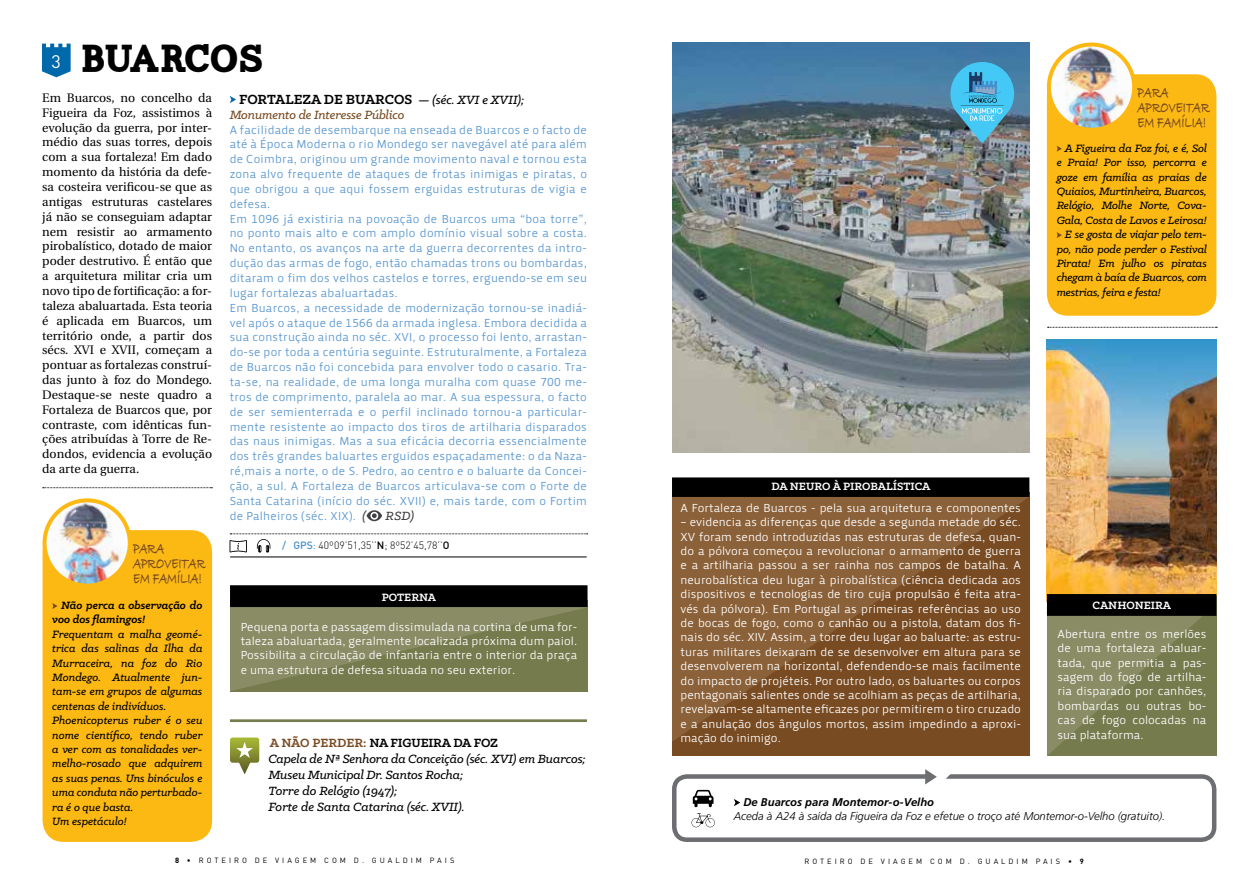
<style>
.page{position:relative;width:1259px;height:893px;background:#fff}
.page>*{position:absolute;margin:0;border:0;box-sizing:border-box;transform-origin:0 0}
.t1{font:39px "Carton";letter-spacing:-.04em;color:#000}
.t2{font:18px "DIN";color:#fff}
.t3{font:700 16.5px/15px "Bradley Hand ITCTT";color:#784b22;scale:.68 1}
.t4{font:700 15px "Klinic Slab";color:#000}
.t5{font:italic 500 13.5px/16.2px "Klinic Slab";letter-spacing:-.01em;color:#000}
.t6{font:italic 500 13.5px "Klinic Slab";letter-spacing:-.01em;color:#784b22}
.t7{font:italic 500 13.5px "Klinic Slab";color:#414042}
.t8{font:12.3px/14.9px "Utopia";color:#000;text-align:justify}
.t9{font:12px/14.9px "Priva One Pro";letter-spacing:.02em;color:#5896d0}
.t10{font:12px/14.4px "Priva One Pro";color:#fff;text-align:justify}
.t11{font:italic 500 12px/14.4px "Klinic Slab";color:#000}
.t12{font:700 12px "Klinic Slab";color:#fff}
.t13{font:italic 700 12px/14.4px "Klinic Slab";color:#000}
.t14{font:italic 300 11.25px "Frutiger";color:#000}
.t15{font:italic 700 11.25px "Frutiger";color:#000}
.t16{font:300 10.5px "DIN";color:#000}
.t17{font:7.5px "DIN";letter-spacing:.4em;color:#000}
.s1{font-weight:500;font-style:italic;font-size:13.5px}
.s2{font-family:"Klinic Slab";font-weight:500;font-style:italic;font-size:13.5px;color:#414042}
.s3{font-weight:500;color:#438ecc}
.s4{font-weight:400;color:#438ecc}
.s5{font-weight:500}
.s6{font-weight:700;font-style:normal;color:#784b22}
.s7{font-weight:700;font-style:normal}
.s8{font-weight:700}
</style>
<div class="page">
<img style="left:672px;top:43px;width:357px;height:410px">
<svg style="left:42px;top:44px;width:29px;height:33px"></svg>
<img style="left:950px;top:62px;width:64px;height:81px">
<svg style="left:230px;top:737px;width:29px;height:37px"></svg>
<div style="left:672px;top:492px;width:357px;height:264px;background:#784b22"></div>
<svg style="left:672px;top:497px;width:356px;height:244px;fill:#8a6038"></svg>
<div style="left:672px;top:477px;width:357px;height:20px;background:#000"></div>
<svg style="left:230px;top:96px;width:6px;height:7px"></svg>
<svg style="left:366px;top:510px;width:16px;height:11px"></svg>
<hr style="left:230px;top:557px;width:357px;height:1px;background:#000">
<svg style="left:229px;top:534px;width:359px;height:19px"></svg>
<hr style="left:230px;top:719px;width:357px;height:3px;background:#767b4d">
<div style="left:672px;top:774px;width:544px;height:68px;border:4px solid #6d6e71;border-radius:13px"></div>
<svg style="left:734px;top:799px;width:6px;height:7px"></svg>
<svg style="left:691px;top:813px;width:24px;height:14px"></svg>
<svg style="left:693px;top:790px;width:20px;height:17px"></svg>
<svg style="left:925px;top:769px;width:27px;height:15px"></svg>
<img style="left:1047px;top:340px;width:169px;height:254px">
<svg style="left:1047px;top:594px;width:169px;height:162px;background:#6d714c"></svg>
<svg style="left:230px;top:585px;width:357px;height:106px;background:#656847"></svg>
<div style="left:1047px;top:74px;width:169px;height:242px;background:#fdb913;border-radius:21px"></div>
<img style="left:1050px;top:45px;width:84px;height:82px">
<div style="left:1047px;top:43px;width:89px;height:89px;border:4px solid #fdb913;border-radius:50%"></div>
<svg style="left:1056px;top:146px;width:6px;height:6px"></svg>
<svg style="left:1056px;top:232px;width:6px;height:6px"></svg>
<div style="left:43px;top:530px;width:169px;height:312px;background:#fdb913;border-radius:21px"></div>
<img style="left:46px;top:500px;width:84px;height:83px">
<div style="left:43px;top:498px;width:89px;height:90px;border:4px solid #fdb913;border-radius:50%"></div>
<svg style="left:52px;top:603px;width:6px;height:6px"></svg>
<svg style="left:1047px;top:327px;width:170px;height:1px"></svg>
<svg style="left:43px;top:487px;width:169px;height:1px"></svg>
<h1 class="t1" style="left:81px;top:42px;width:184px">BUARCOS</h1>
<h2 class="t2" style="left:52px;top:50px;width:11px">3</h2>
<p class="t8" style="left:42px;top:90px;width:171px">Em Buarcos, no concelho da Figueira da Foz, assistimos à evolução da guerra, por inter&shy;médio das suas torres, depois com a sua fortaleza! Em dado momento da história da defe&shy;sa costeira verificou-se que as antigas estruturas castelares já não se conseguiam adaptar nem resistir ao armamento pirobalístico, dotado de maior poder destrutivo. É então que a arquitetura militar cria um novo tipo de fortificação: a for&shy;taleza abaluartada. Esta teoria é aplicada em Buarcos, um território onde, a partir dos sécs. XVI e XVII, começam a pontuar as fortalezas construí&shy;das junto à foz do Mondego.<br>Destaque-se neste quadro a Fortaleza de Buarcos que, por contraste, com idênticas fun&shy;ções atribuídas à Torre de Re&shy;dondos, evidencia a evolução da arte da guerra.</p>
<p class="t4" style="left:239px;top:89px;width:287px">FORTALEZA DE BUARCOS <span class="s1">— (séc. XVI e XVII);</span></p>
<p class="t6" style="left:230px;top:106px;width:176px">Monumento de Interesse Público</p>
<p class="t9" style="left:230px;top:122px;width:359px">A facilidade de desembarque na enseada de Buarcos e o facto de até à Época Moderna o rio Mondego ser navegável até para além de Coimbra, originou um grande movimento naval e tornou esta zona alvo frequente de ataques de frotas inimigas e piratas, o que obrigou a que aqui fossem erguidas estruturas de vigia e defesa.<br>Em 1096 já existiria na povoação de Buarcos uma “boa torre”, no ponto mais alto e com amplo domínio visual sobre a costa.<br>No entanto, os avanços na arte da guerra decorrentes da intro&shy;dução das armas de fogo, então chamadas trons ou bombardas, ditaram o fim dos velhos castelos e torres, erguendo-se em seu lugar fortalezas abaluartadas.<br>Em Buarcos, a necessidade de modernização tornou-se inadiá&shy;vel após o ataque de 1566 da armada inglesa. Embora decidida a sua construção ainda no séc. XVI, o processo foi lento, arrastan&shy;do-se por toda a centúria seguinte. Estruturalmente, a Fortaleza de Buarcos não foi concebida para envolver todo o casario. Tra&shy;ta-se, na realidade, de uma longa muralha com quase 700 me&shy;tros de comprimento, paralela ao mar. A sua espessura, o facto de ser semienterrada e o perfil inclinado tornou-a particular&shy;mente resistente ao impacto dos tiros de artilharia disparados das naus inimigas. Mas a sua eficácia decorria essencialmente dos três grandes baluartes erguidos espaçadamente: o da Naza&shy;ré,mais a norte, o de S. Pedro, ao centro e o baluarte da Concei&shy;ção, a sul. A Fortaleza de Buarcos articulava-se com o Forte de Santa Catarina (início do séc. XVII) e, mais tarde, com o Fortim de Palheiros (séc. XIX). <span class="s2">(</span></p>
<p class="t7" style="left:386px;top:507px;width:30px">RSD)</p>
<p class="t16" style="left:282px;top:539px;width:169px"><span class="s3">/ GPS</span><span class="s4">:</span> 40º09’51,35’’<span class="s5">N</span>; 8º52’45,78’’<span class="s5">O</span></p>
<h3 class="t3" style="left:133px;top:540px;width:107px">Para aproveitar em família!</h3>
<p class="t13" style="left:52px;top:598px;width:152px;text-indent:9px">Não perca a observação do voo dos flamingos!</p>
<p class="t11" style="left:52px;top:627px;width:152px">Frequentam a malha geomé&shy;trica das salinas da Ilha da<br>Murraceira, na foz do Rio<br>Mondego. Atualmente jun&shy;tam-se em grupos de algumas centenas de indivíduos.<br>Phoenicopterus ruber é o seu nome científico, tendo ruber a ver com as tonalidades ver&shy;melho-rosado que adquirem as suas penas. Uns binóculos e uma conduta não perturbado&shy;ra é o que basta.<br>Um espetáculo!</p>
<p class="t12" style="left:382px;top:589px;width:56px">POTERNA</p>
<p class="t10" style="left:241px;top:619px;width:338px">Pequena porta e passagem dissimulada na cortina de uma for&shy;taleza abaluartada, geralmente localizada próxima dum paiol.<br>Possibilita a circulação de infantaria entre o interior da praça e uma estrutura de defesa situada no seu exterior.</p>
<p class="t5" style="left:268px;top:734px;width:319px"><span class="s6">A NÃO PERDER:</span> <span class="s7">NA FIGUEIRA DA FOZ<br></span>Capela de Nª Senhora da Conceição (séc. XVI) em Buarcos; Museu Municipal Dr. Santos Rocha;<br>Torre do Relógio (1947);<br>Forte de Santa Catarina (séc. XVII).</p>
<h3 class="t3" style="left:1137px;top:85px;width:107px">Para aproveitar em família!</h3>
<p class="t11" style="left:1064px;top:141px;width:144px">A Figueira da Foz foi, e é, Sol</p>
<p class="t11" style="left:1056px;top:155px;width:152px">e Praia! Por isso, percorra e</p>
<p class="t11" style="left:1056px;top:169px;width:152px">goze em família as praias de</p>
<p class="t11" style="left:1056px;top:184px;width:152px">Quiaios, Murtinheira, Buarcos,</p>
<p class="t11" style="left:1056px;top:198px;width:152px">Relógio, Molhe Norte, Cova-</p>
<p class="t11" style="left:1056px;top:213px;width:152px">Gala, Costa de Lavos e Leirosa!</p>
<p class="t11" style="left:1064px;top:227px;width:143px">E se gosta de viajar pelo tem-</p>
<p class="t11" style="left:1056px;top:241px;width:152px">po, não pode perder o Festival</p>
<p class="t11" style="left:1056px;top:256px;width:152px">Pirata! Em julho os piratas</p>
<p class="t11" style="left:1056px;top:270px;width:152px">chegam à baía de Buarcos, com</p>
<p class="t11" style="left:1056px;top:285px;width:106px">mestrias, feira e festa!</p>
<p class="t12" style="left:771px;top:478px;width:160px">DA NEURO À PIROBALÍSTICA</p>
<p class="t10" style="left:680px;top:501px;width:342px">A Fortaleza de Buarcos - pela sua arquitetura e componentes</p>
<p class="t10" style="left:680px;top:515px;width:342px">– evidencia as diferenças que desde a segunda metade do séc.<br>XV foram sendo introduzidas nas estruturas de defesa, quan&shy;do a pólvora começou a revolucionar o armamento de guerra e a artilharia passou a ser rainha nos campos de batalha. A neurobalística deu lugar à pirobalística (ciência dedicada aos dispositivos e tecnologias de tiro cuja propulsão é feita atra&shy;vés da pólvora). Em Portugal as primeiras referências ao uso de bocas de fogo, como o canhão ou a pistola, datam dos fi&shy;nais do séc. XIV. Assim, a torre deu lugar ao baluarte: as estru&shy;turas militares deixaram de se desenvolver em altura para se desenvolverem na horizontal, defendendo-se mais facilmente do impacto de projéteis. Por outro lado, os baluartes ou corpos pentagonais salientes onde se acolhiam as peças de artilharia, revelavam-se altamente eficazes por permitirem o tiro cruzado e a anulação dos ângulos mortos, assim impedindo a aproxi&shy;mação do inimigo.</p>
<p class="t12" style="left:1092px;top:598px;width:80px">CANHONEIRA</p>
<p class="t10" style="left:1057px;top:627px;width:150px">Abertura entre os merlões de uma fortaleza abaluar&shy;tada, que permitia a pas&shy;sagem do fogo de artilha&shy;ria disparado por canhões, bombardas ou outras bo&shy;cas de fogo colocadas na sua plataforma.</p>
<p class="t15" style="left:743px;top:796px;width:192px">De Buarcos para Montemor-o-Velho</p>
<p class="t14" style="left:734px;top:809px;width:433px">Aceda à A24 à saída da Figueira da Foz e efetue o troço até Montemor-o-Velho (gratuito).</p>
<p class="t17" style="left:175px;top:856px;width:281px"><span class="s8">8</span> • ROTEIRO DE VIAGEM COM D. GUALDIM PAIS</p>
<p class="t17" style="left:804px;top:857px;width:281px">ROTEIRO DE VIAGEM COM D. GUALDIM PAIS • <span class="s8">9</span></p>
</div>
